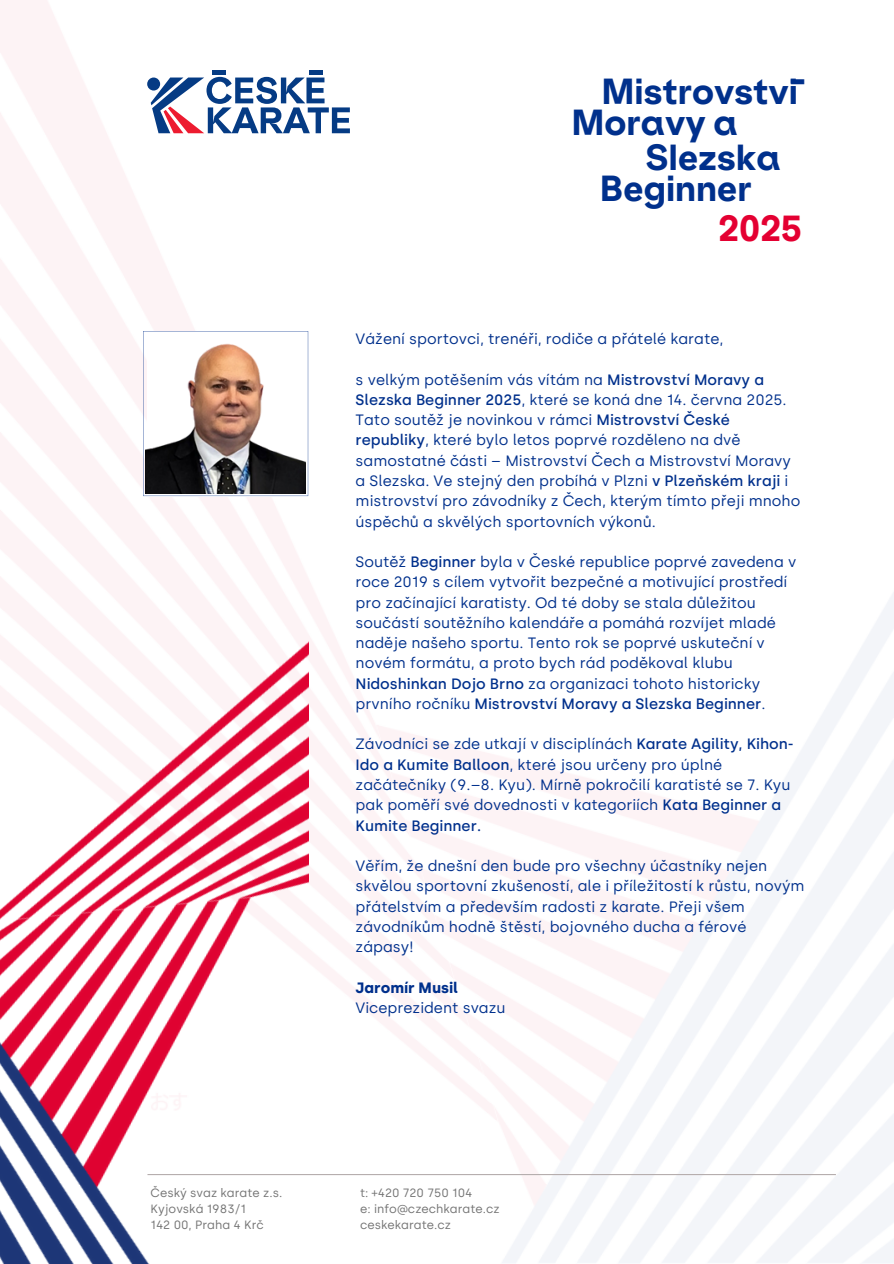
<style>
.page{position:relative;width:894px;height:1264px;background:#fff}
.page>*{position:absolute;margin:0;border:0;box-sizing:border-box;transform-origin:0 0}
.t1{font:800 34.5px/34.5px "ES Klarheit Kurrent";color:#00308c}
.t2{font:800 34.5px "ES Klarheit Kurrent";color:#e40032}
.t3{font:15px/20.2px "Silka";color:#00308c}
.t4{font:12px "Silka";color:#737373}
.s1{font-weight:500}
.s2{font-weight:700}
</style>
<div class="page">
<img style="left:0;top:0;width:893px;height:1263px">
<img style="left:0;top:632px;width:308px;height:631px">
<hr style="left:212px;top:71px;width:14px;height:4px;background:#053b84">
<hr style="left:308px;top:71px;width:14px;height:4px;background:#053b84">
<svg style="left:147px;top:77px;width:13px;height:13px"></svg>
<svg style="left:151px;top:77px;width:199px;height:56px"></svg>
<div style="left:147px;top:331px;width:165px;height:165px;background:linear-gradient(to bottom,#fff,#fff)"></div>
<img style="left:143px;top:331px;width:165px;height:165px">
<hr style="left:147px;top:1173px;width:688px;height:2px;background:#b6aeae">
<h3 class="t4" style="left:150px;top:1185px;width:133px">Český svaz karate z.s.</h3>
<p class="t4" style="left:150px;top:1201px;width:97px">Kyjovská 1983/1</p>
<p class="t4" style="left:150px;top:1217px;width:115px">142 00, Praha 4 Krč</p>
<h3 class="t1" style="left:601px;top:74px;width:206px">Mistrovstvi-</h3>
<h3 class="t1" style="left:645px;top:105px;width:137px;text-indent:-74px">Moravy a<br>Slezska</h3>
<h1 class="t1" style="left:599px;top:170px;width:153px">Beginner</h1>
<h1 class="t2" style="left:718px;top:205px;width:84px">2025</h1>
<p class="t3" style="left:355px;top:329px;width:369px">Vážení sportovci, trenéři, rodiče a přátelé karate,</p>
<h1 class="t3" style="left:355px;top:369px;width:446px">s velkým potěšením vás vítám na <span class="s1">Mistrovství Moravy a Slezska Beginner 2025</span>, které se koná dne 14. června 2025.<br>Tato soutěž je novinkou v rámci <span class="s1">Mistrovství České republiky</span>, které bylo letos poprvé rozděleno na dvě samostatné části – Mistrovství Čech a Mistrovství Moravy a Slezska. Ve stejný den probíhá v Plzni <span class="s1">v Plzeňském kraji</span> i mistrovství pro závodníky z Čech, kterým tímto přeji mnoho úspěchů a skvělých sportovních výkonů.</h1>
<h2 class="t3" style="left:355px;top:551px;width:442px">Soutěž <span class="s1">Beginner</span> byla v České republice poprvé zavedena v roce 2019 s cílem vytvořit bezpečné a motivující prostředí pro začínající karatisty. Od té doby se stala důležitou součástí soutěžního kalendáře a pomáhá rozvíjet mladé naděje našeho sportu. Tento rok se poprvé uskuteční v novém formátu, a proto bych rád poděkoval klubu <span class="s1">Nidoshinkan Dojo Brno</span> za organizaci tohoto historicky prvního ročníku <span class="s1">Mistrovství Moravy a Slezska Beginner</span>.</h2>
<h3 class="t3" style="left:355px;top:734px;width:439px">Závodníci se zde utkají v disciplínách <span class="s1">Karate Agility, Kihon-Ido a Kumite Balloon</span>, které jsou určeny pro úplné začátečníky (9.–8. Kyu). Mírně pokročilí karatisté se 7. Kyu pak poměří své dovednosti v kategoriích <span class="s1">Kata Beginner a Kumite Beginner.</span></h3>
<h3 class="t3" style="left:355px;top:855px;width:450px">Věřím, že dnešní den bude pro všechny účastníky nejen skvělou sportovní zkušeností, ale i příležitostí k růstu, novým přátelstvím a především radosti z karate. Přeji všem závodníkům hodně štěstí, bojovného ducha a férové zápasy!</h3>
<h3 class="t3" style="left:355px;top:977px;width:151px"><span class="s2">Jaromír Musil<br></span>Viceprezident svazu</h3>
<p class="t4" style="left:360px;top:1185px;width:114px">t: +420 720 750 104</p>
<p class="t4" style="left:360px;top:1201px;width:141px">e: info@czechkarate.cz</p>
<p class="t4" style="left:360px;top:1217px;width:92px">ceskekarate.cz</p>
</div>
